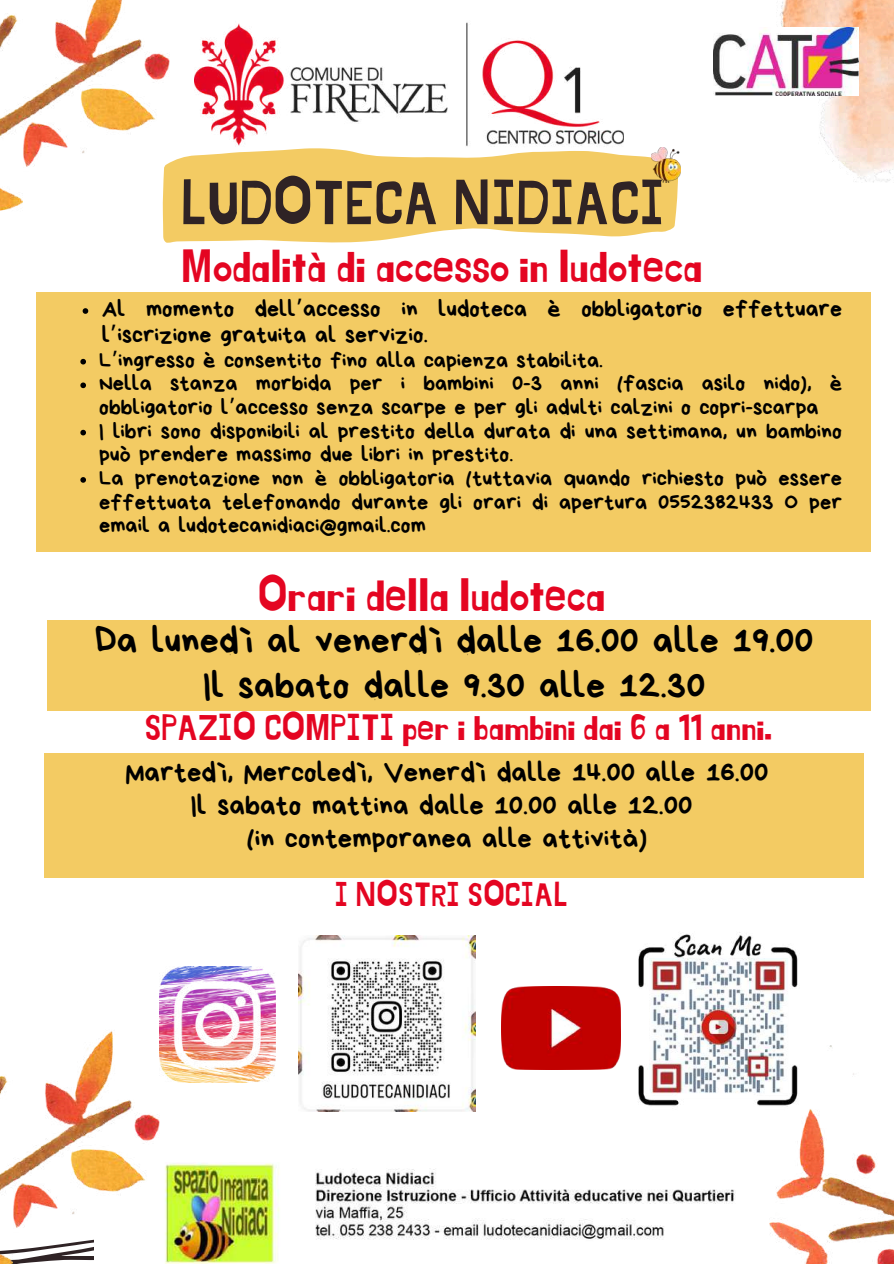
<style>
.page{position:relative;width:894px;height:1264px;background:#fff}
.page>*{position:absolute;margin:0;border:0;box-sizing:border-box;transform-origin:0 0}
.t1{font:61.35px "Jingleberry";color:#2f2325}
.t2{font:46.2px "Jingleberry";color:#e40521}
.t3{font:45.6px "Jingleberry";color:#e40521}
.t4{font:37.8px/45px "Bryndan Write";color:#000;text-align:center}
.t5{font:36.3px "Jingleberry";color:#e40521}
.t6{font:33.3px "Jingleberry";color:#e40521}
.t7{font:28.5px/32.7px "Bryndan Write";color:#000;text-align:center}
.t8{font:23.85px/26px "Bryndan Write";color:#000}
.t9{font:22.35px/23.7px "Bryndan Write";color:#000}
.s1{font-family:"Noto Sans Gurmukhi"}
</style>
<div class="page">
<div style="left:36px;top:292px;width:834px;height:259px;background:#f3cb63"></div>
<div style="left:48px;top:620px;width:822px;height:91px;background:#f3cb63"></div>
<svg style="left:170px;top:139px;width:508px;height:104px;background:#f4d279"></svg>
<img style="left:195px;top:22px;width:428px;height:126px">
<div style="left:44px;top:753px;width:819px;height:124px;background:#f3cb63"></div>
<img style="left:164px;top:1163px;width:571px;height:100px">
<img style="left:651px;top:148px;width:29px;height:35px">
<img style="left:159px;top:966px;width:116px;height:116px">
<img style="left:501px;top:986px;width:119px;height:83px">
<img style="left:620px;top:932px;width:178px;height:174px">
<img style="left:299px;top:935px;width:176px;height:176px">
<img style="left:769px;top:0;width:124px;height:183px">
<img style="left:713px;top:28px;width:145px;height:67px">
<img style="left:0;top:1010px;width:160px;height:253px">
<img style="left:769px;top:1044px;width:124px;height:219px">
<img style="left:0;top:0;width:170px;height:243px">
<svg style="left:83px;top:308px;width:5px;height:6px"></svg>
<svg style="left:80px;top:359px;width:6px;height:5px"></svg>
<svg style="left:80px;top:382px;width:6px;height:6px"></svg>
<svg style="left:80px;top:430px;width:6px;height:5px"></svg>
<svg style="left:80px;top:477px;width:6px;height:5px"></svg>
<h1 class="t1" style="left:180px;top:175px;width:485px">LUDOTECA NIDIACI</h1>
<h3 class="t3" style="left:181px;top:246px;width:523px">Modalità di accesso in ludoteca</h3>
<p class="t8" style="left:102px;top:296px;width:741px">Al momento dell<span class="s1">’</span>accesso in ludoteca è obbligatorio effettuare l<span class="s1">’</span>iscrizione gratuita al servizio.</p>
<p class="t9" style="left:99px;top:348px;width:744px">L<span class="s1">’</span>ingresso è consentito fino alla capienza stabilita.<br>Nella stanza morbida per i bambini 0-3 anni (fascia asilo nido), è obbligatorio l<span class="s1">’</span>accesso senza scarpe e per gli adulti calzini o copri-scarpa<br>I libri sono disponibili al prestito della durata di una settimana, un bambino può prendere massimo due libri in prestito.<br>La prenotazione non è obbligatoria (tuttavia quando richiesto può essere effettuata telefonando durante gli orari di apertura 0552382433 O per email a ludotecanidiaci@gmail.com</p>
<h2 class="t2" style="left:257px;top:574px;width:349px">Orari della ludoteca</h2>
<h3 class="t4" style="left:95px;top:618px;width:720px">Da lunedì al venerdì dalle 16.00 alle 19.00<br>Il sabato dalle 9.30 alle 12.30</h3>
<h3 class="t5" style="left:145px;top:710px;width:628px">SPAZIO COMPITI per i bambini dai 6 a 11 anni.</h3>
<p class="t7" style="left:125px;top:756px;width:644px">Martedì, Mercoledì, Venerdì dalle 14.00 alle 16.00<br>Il sabato mattina dalle 10.00 alle 12.00<br>(in contemporanea alle attività)</p>
<h3 class="t6" style="left:334px;top:879px;width:235px">I NOSTRI SOCIAL</h3>
</div>
